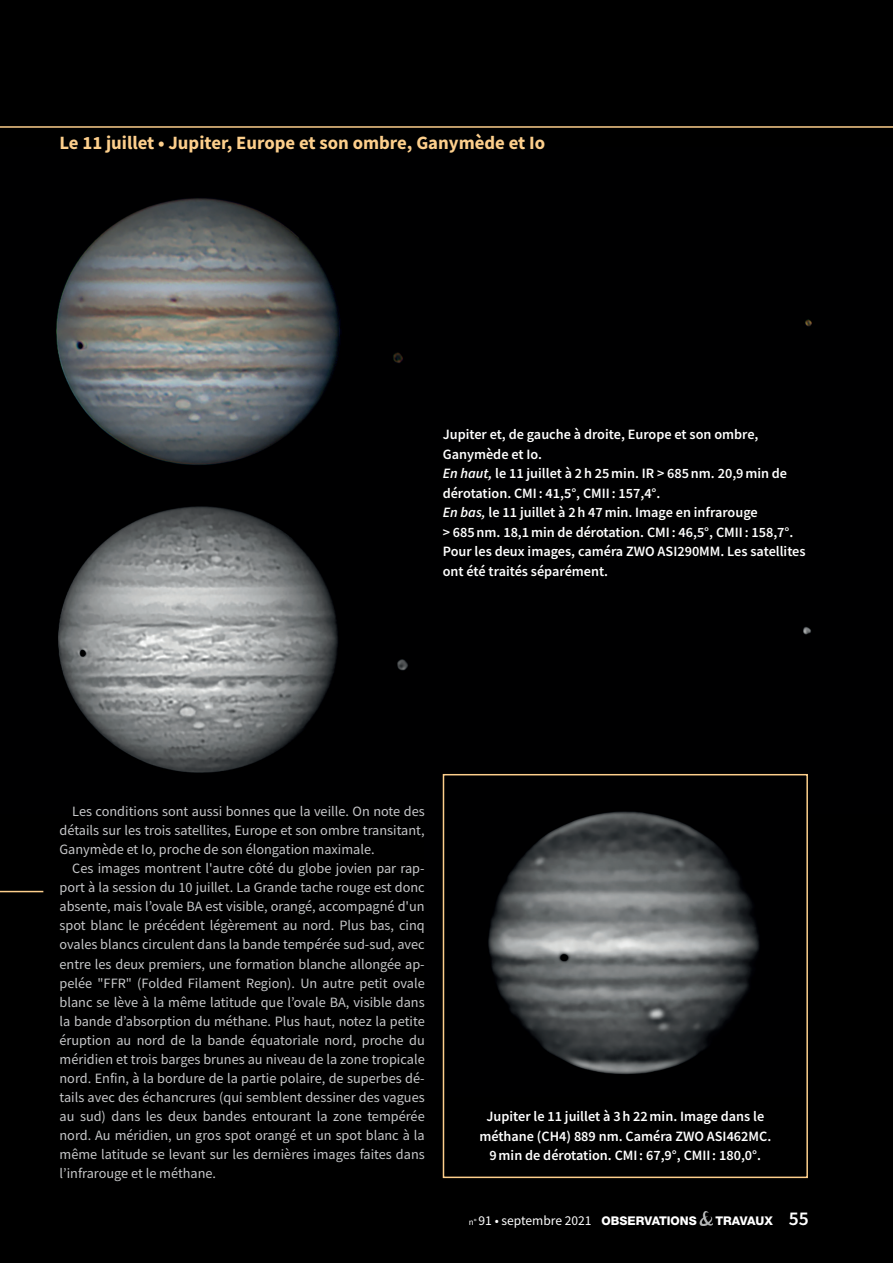
<style>
.page{position:relative;width:893px;height:1263px;background:#000}
.page>*{position:absolute;margin:0;border:0;box-sizing:border-box;transform-origin:0 0}
.t1{font:700 18.75px "Source Sans Pro";color:#fdcf8c}
.t2{font:14.25px/19px "Source Sans Pro";color:#c7c8ca;text-align:justify}
.t3{font:600 14.25px/19.5px "Source Sans Pro";color:#fff;text-align:center}
.t4{font:13.5px "Source Sans Pro";color:#fff}
.t5{font:800 12px "Helvetica Neue LT Std";color:#fff}
.s1{font-style:italic}
.s2{font-size:9px}
.s3{font-family:"Helvetica Neue LT Std";font-weight:800;font-size:12px}
.s4{font-family:"Source Sans Pro";font-weight:600;font-size:19.5px}
</style>
<div class="page">
<img style="left:56px;top:198px;width:756px;height:267px">
<img style="left:58px;top:506px;width:753px;height:267px">
<img style="left:424px;top:763px;width:386px;height:334px">
<img style="left:699px;top:1211px;width:14px;height:14px">
<div style="left:443px;top:774px;width:365px;height:404px;border:2px solid #fdcf8c"></div>
<hr style="left:0;top:126px;width:893px;height:2px;background:#fdcf8c">
<hr style="left:0;top:891px;width:43px;height:1px;background:#fdcf8c">
<h1 class="t1" style="left:60px;top:130px;width:487px">Le 11 juillet • Jupiter, Europe et son ombre, Ganymède et Io</h1>
<p class="t3" style="left:443px;top:424px;width:364px;text-align:left">Jupiter et, de gauche à droite, Europe et son ombre, Ganymède et Io.<br><span class="s1">En haut,</span> le 11 juillet à 2h 25min. IR &gt; 685nm. 20,9min de dérotation. CMI: 41,5°, CMII: 157,4°.<br><span class="s1">En bas,</span> le 11 juillet à 2h 47min. Image en infrarouge<br>&gt; 685nm. 18,1min de dérotation. CMI: 46,5°, CMII: 158,7°.<br>Pour les deux images, caméra ZWO ASI290MM. Les satellites ont été traités séparément.</p>
<p class="t2" style="left:60px;top:802px;width:367px;text-indent:13px">Les conditions sont aussi bonnes que la veille. On note des détails sur les trois satellites, Europe et son ombre transitant, Ganymède et Io, proche de son élongation maximale.</p>
<p class="t2" style="left:60px;top:859px;width:367px;text-indent:13px">Ces images montrent l'autre côté du globe jovien par rap&shy;port à la session du 10 juillet. La Grande tache rouge est donc absente, mais l’ovale BA est visible, orangé, accompagné d'un spot blanc le précédent légèrement au nord. Plus bas, cinq ovales blancs circulent dans la bande tempérée sud-sud, avec entre les deux premiers, une formation blanche allongée ap&shy;pelée "FFR" (Folded Filament Region). Un autre petit ovale blanc se lève à la même latitude que l’ovale BA, visible dans la bande d’absorption du méthane. Plus haut, notez la petite éruption au nord de la bande équatoriale nord, proche du méridien et trois barges brunes au niveau de la zone tropicale nord. Enfin, à la bordure de la partie polaire, de superbes dé&shy;tails avec des échancrures (qui semblent dessiner des vagues au sud) dans les deux bandes entourant la zone tempérée nord. Au méridien, un gros spot orangé et un spot blanc à la même latitude se levant sur les dernières images faites dans l’infrarouge et le méthane.</p>
<p class="t3" style="left:479px;top:1106px;width:293px">Jupiter le 11 juillet à 3h 22min. Image dans le méthane (CH4) 889 nm. Caméra ZWO ASI462MC.<br>9min de dérotation. CMI: 67,9°, CMII: 180,0°.</p>
<p class="t4" style="left:469px;top:1211px;width:229px"><span class="s2">n°</span> 91 • septembre 2021 <span class="s3">OBSERVATIONS</span></p>
<p class="t5" style="left:715px;top:1213px;width:95px">TRAVAUX <span class="s4">55</span></p>
</div>
